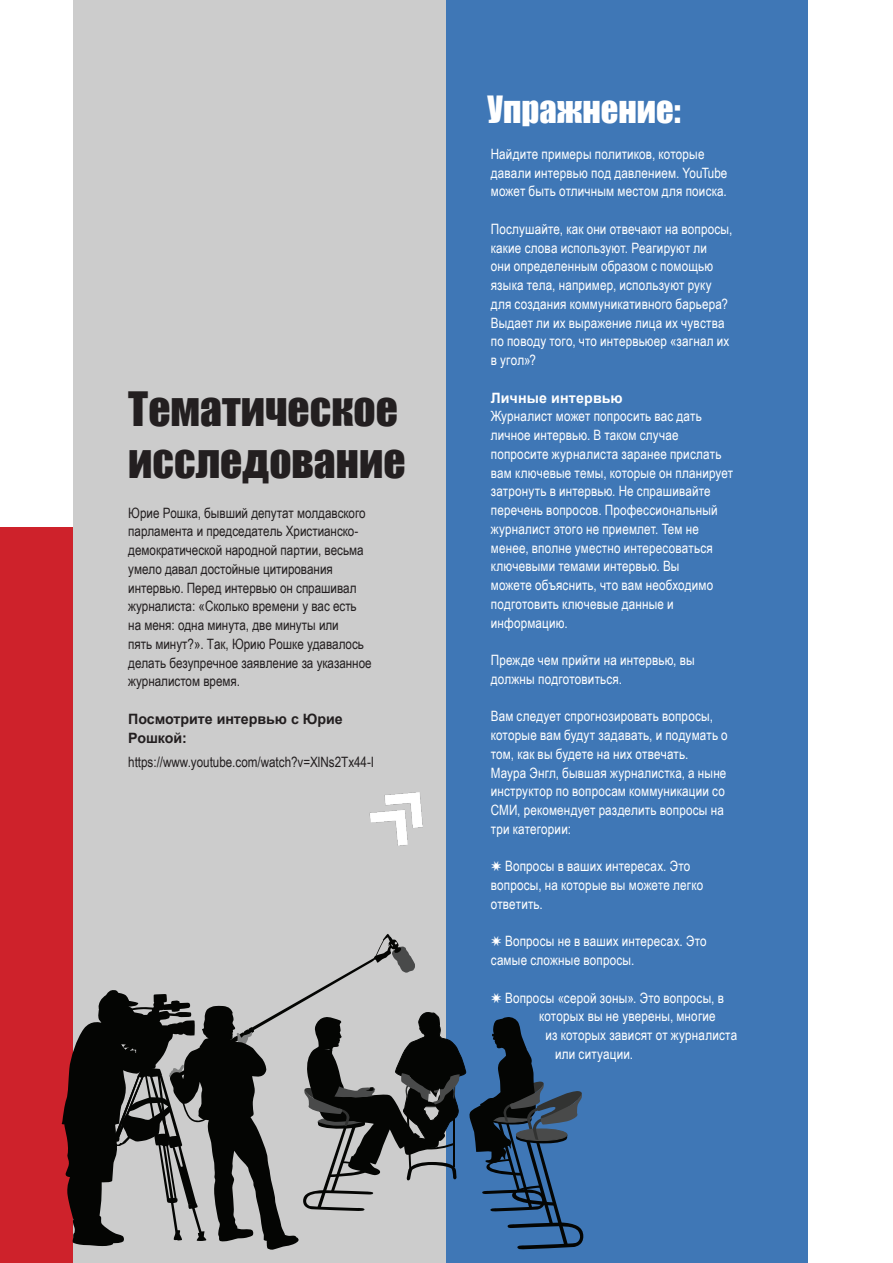
<style>
.page{position:relative;width:893px;height:1263px;background:#fff}
.page>*{position:absolute;margin:0;border:0;box-sizing:border-box;transform-origin:0 0}
.t1{font:43.5px/52.2px "Impact";color:#231f20}
.t2{font:34.5px "Impact";color:#fff}
.t3{font:14.25px/18.8px "Arial Narrow";letter-spacing:.015em;color:#fff}
.t4{font:14.25px/18.8px "Arial Narrow";color:#231f20}
.t5{font:700 14.25px/18.8px "Arial";color:#231f20}
.t6{font:700 14.25px "Arial";letter-spacing:.01em;color:#fff}
</style>
<div class="page">
<div style="left:0;top:527px;width:808px;height:736px;background:#ce222b"></div>
<div style="left:73px;top:0;width:645px;height:1263px;background:#ccc"></div>
<img style="left:370px;top:792px;width:53px;height:53px">
<div style="left:446px;top:0;width:362px;height:1263px;background:#3f77b6"></div>
<svg style="left:61px;top:934px;width:522px;height:316px"></svg>
<p class="t1" style="left:128px;top:381px;width:279px">Тематическое исследование</p>
<p class="t4" style="left:128px;top:503px;width:245px">Юрие Рошка, бывший депутат молдавского парламента и председатель Христианско&shy;демократической народной партии, весьма умело давал достойные цитирования интервью. Перед интервью он спрашивал журналиста: «Сколько времени у вас есть на меня: одна минута, две минуты или<br>пять минут?». Так, Юрию Рошке удавалось делать безупречное заявление за указанное журналистом время.</p>
<p class="t5" style="left:128px;top:710px;width:216px">Посмотрите интервью с Юрие<br>Рошкой:</p>
<p class="t4" style="left:128px;top:752px;width:247px">https://www.youtube.com/watch?v=XlNs2Tx44-I</p>
<p class="t2" style="left:488px;top:83px;width:195px">Упражнение:</p>
<p class="t3" style="left:491px;top:144px;width:238px">Найдите примеры политиков, которые давали интервью под давлением. YouTube может быть отличным местом для поиска.</p>
<p class="t3" style="left:491px;top:219px;width:243px">Послушайте, как они отвечают на вопросы, какие слова используют. Реагируют ли<br>они определенным образом с помощью языка тела, например, используют руку для создания коммуникативного барьера?<br>Выдает ли их выражение лица их чувства по поводу того, что интервьюер «загнал их в угол»?</p>
<p class="t6" style="left:491px;top:388px;width:134px">Личные интервью</p>
<p class="t3" style="left:491px;top:406px;width:244px">Журналист может попросить вас дать личное интервью. В таком случае попросите журналиста заранее прислать вам ключевые темы, которые он планирует затронуть в интервью. Не спрашивайте перечень вопросов. Профессиональный журналист этого не приемлет. Тем не менее, вполне уместно интересоваться ключевыми темами интервью. Вы<br>можете объяснить, что вам необходимо подготовить ключевые данные и информацию.</p>
<p class="t3" style="left:491px;top:650px;width:205px">Прежде чем прийти на интервью, вы должны подготовиться.</p>
<p class="t3" style="left:491px;top:706px;width:238px">Вам следует спрогнозировать вопросы, которые вам будут задавать, и подумать о том, как вы будете на них отвечать.</p>
<p class="t3" style="left:491px;top:763px;width:237px">Маура Энгл, бывшая журналистка, а ныне инструктор по вопросам коммуникации со СМИ, рекомендует разделить вопросы на три категории:</p>
<p class="t3" style="left:491px;top:856px;width:214px;text-indent:14px">Вопросы в ваших интересах. Это вопросы, на которые вы можете легко ответить.</p>
<p class="t3" style="left:491px;top:931px;width:217px;text-indent:14px">Вопросы не в ваших интересах. Это самые сложные вопросы.</p>
<p class="t3" style="left:505px;top:988px;width:220px">Вопросы «серой зоны». Это вопросы, в</p>
<p class="t3" style="left:539px;top:1006px;width:178px">которых вы не уверены, многие</p>
<p class="t3" style="left:546px;top:1025px;width:193px">из которых зависят от журналиста</p>
<p class="t3" style="left:555px;top:1044px;width:79px">или ситуации.</p>
</div>
